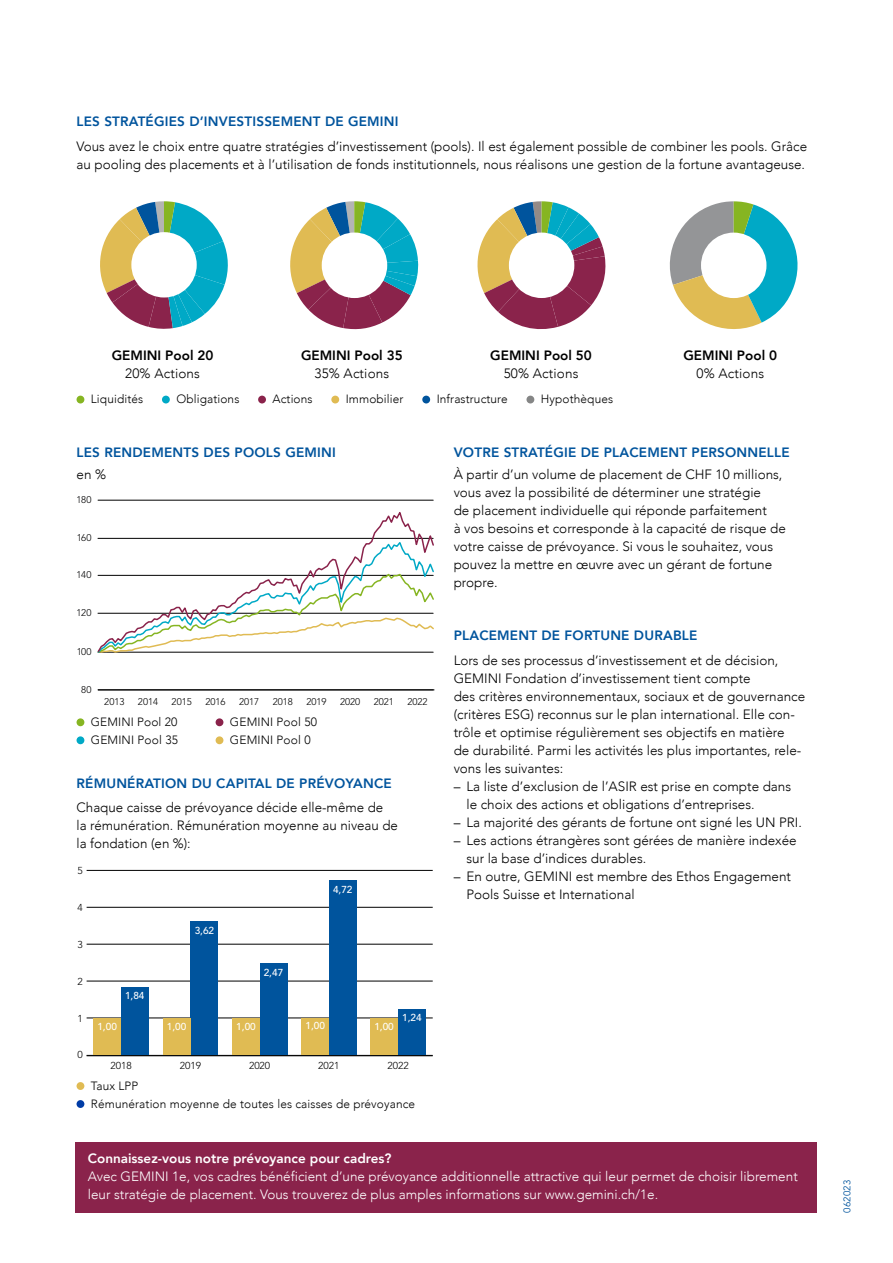
<style>
.page{position:relative;width:893px;height:1263px;background:#fff}
.page>*{position:absolute;margin:0;border:0;box-sizing:border-box;transform-origin:0 0}
._02_LT_light{font:300 13.5px/18px "Avenir";color:#000}
.Grundtext_9_5{font:300 13.5px/18px "Avenir";color:#000}
._02_LT_light-2{font:300 13.5px/18px "Avenir";color:#fff}
._03_UT_1{font:800 13.5px "Avenir";letter-spacing:.015em;color:#00549d}
._04_LT_Tab_links{font:800 13.5px "Avenir";color:#000}
._02_LT_light-3{font:800 13.5px "Avenir";color:#fff}
._04_LT_Tab_links-2{font:300 13.5px "Avenir";letter-spacing:.01em;color:#000}
._04_LT_Tab_links-3{font:300 12px/18px "Avenir";letter-spacing:.01em;color:#000}
.t1{font:300 10.05px/14px "Avenir";color:#000}
.t2{font:500 10.05px "Avenir";color:#fff}
.t3{font:300 9.75px "Avenir";color:#020202}
.t4{font:300 9.75px "Avenir";letter-spacing:.03em;color:#020203}
._02_LT_light-4{font:9.75px "Avenir LT Pro";letter-spacing:.005em;color:#00549d}
</style>
<div class="page">
<hr style="left:87px;top:1055px;width:346px;height:1px;background:#000">
<hr style="left:87px;top:1018px;width:346px;height:1px;background:#000">
<hr style="left:87px;top:981px;width:346px;height:1px;background:#000">
<hr style="left:87px;top:944px;width:346px;height:1px;background:#000">
<hr style="left:87px;top:907px;width:346px;height:1px;background:#000">
<hr style="left:87px;top:870px;width:346px;height:1px;background:#000">
<div style="left:121px;top:987px;width:28px;height:68px;background:#00549d"></div>
<div style="left:190px;top:921px;width:28px;height:134px;background:#00549d"></div>
<div style="left:260px;top:964px;width:27px;height:91px;background:#00549d"></div>
<div style="left:329px;top:881px;width:28px;height:174px;background:#00549d"></div>
<div style="left:398px;top:1009px;width:28px;height:46px;background:#00549d"></div>
<div style="left:94px;top:1018px;width:27px;height:37px;background:#e0bb53"></div>
<div style="left:163px;top:1018px;width:27px;height:37px;background:#e0bb53"></div>
<div style="left:232px;top:1018px;width:28px;height:37px;background:#e0bb53"></div>
<div style="left:301px;top:1018px;width:28px;height:37px;background:#e0bb53"></div>
<div style="left:370px;top:1018px;width:28px;height:37px;background:#e0bb53"></div>
<div style="left:77px;top:1082px;width:7px;height:8px;background:#e0bb53;border-radius:50%"></div>
<div style="left:77px;top:1100px;width:7px;height:8px;background:#003ca6;border-radius:50%"></div>
<svg style="left:100px;top:201px;width:128px;height:128px"></svg>
<div style="left:131px;top:232px;width:66px;height:65px;background:#fff;border-radius:50%"></div>
<svg style="left:290px;top:201px;width:128px;height:128px"></svg>
<div style="left:322px;top:233px;width:65px;height:65px;background:#fff;border-radius:50%"></div>
<svg style="left:477px;top:201px;width:128px;height:128px"></svg>
<div style="left:509px;top:233px;width:65px;height:65px;background:#fff;border-radius:50%"></div>
<svg style="left:670px;top:201px;width:127px;height:128px"></svg>
<div style="left:701px;top:233px;width:65px;height:65px;background:#fff;border-radius:50%"></div>
<div style="left:75px;top:1142px;width:741px;height:71px;background:#8a234b"></div>
<hr style="left:98px;top:690px;width:336px;height:1px;background:#000">
<hr style="left:98px;top:500px;width:335px;height:1px;background:#000">
<svg style="left:97px;top:512px;width:337px;height:141px"></svg>
<div style="left:77px;top:718px;width:7px;height:8px;background:#86b522;border-radius:50%"></div>
<div style="left:77px;top:736px;width:7px;height:8px;background:#00a9c6;border-radius:50%"></div>
<div style="left:216px;top:718px;width:7px;height:8px;background:#8a234b;border-radius:50%"></div>
<div style="left:216px;top:736px;width:7px;height:8px;background:#e0bb53;border-radius:50%"></div>
<div style="left:77px;top:396px;width:7px;height:7px;background:#86b522;border-radius:50%"></div>
<div style="left:162px;top:396px;width:8px;height:7px;background:#00a9c6;border-radius:50%"></div>
<div style="left:258px;top:396px;width:8px;height:7px;background:#8a234b;border-radius:50%"></div>
<div style="left:331px;top:396px;width:8px;height:7px;background:#e0bb53;border-radius:50%"></div>
<div style="left:422px;top:396px;width:8px;height:7px;background:#00549d;border-radius:50%"></div>
<div style="left:526px;top:396px;width:8px;height:7px;background:#858686;border-radius:50%"></div>
<p class="_03_UT_1" style="left:77px;top:111px;width:324px">LES STRATÉGIES D’INVESTISSEMENT DE GEMINI</p>
<p class="Grundtext_9_5" style="left:77px;top:137px;width:732px">Vous avez le choix entre quatre stratégies d’investissement (pools). Il est également possible de combiner les pools. Grâce au pooling des placements et à l’utilisation de fonds institutionnels, nous réalisons une gestion de la fortune avantageuse.</p>
<p class="_04_LT_Tab_links" style="left:112px;top:345px;width:103px">GEMINI Pool 20</p>
<p class="_04_LT_Tab_links-2" style="left:125px;top:366px;width:76px">20% Actions</p>
<p class="_04_LT_Tab_links" style="left:301px;top:345px;width:103px">GEMINI Pool 35</p>
<p class="_04_LT_Tab_links-2" style="left:315px;top:366px;width:76px">35% Actions</p>
<p class="_04_LT_Tab_links" style="left:490px;top:345px;width:103px">GEMINI Pool 50</p>
<p class="_04_LT_Tab_links-2" style="left:504px;top:366px;width:76px">50% Actions</p>
<p class="_04_LT_Tab_links" style="left:683px;top:345px;width:95px">GEMINI Pool 0</p>
<p class="_04_LT_Tab_links-2" style="left:697px;top:366px;width:69px">0% Actions</p>
<p class="_04_LT_Tab_links-3" style="left:91px;top:390px;width:54px">Liquidités</p>
<p class="_04_LT_Tab_links-3" style="left:176px;top:390px;width:65px">Obligations</p>
<p class="_04_LT_Tab_links-3" style="left:272px;top:390px;width:42px">Actions</p>
<p class="_04_LT_Tab_links-3" style="left:346px;top:390px;width:59px">Immobilier</p>
<p class="_04_LT_Tab_links-3" style="left:437px;top:390px;width:73px">Infrastructure</p>
<p class="_04_LT_Tab_links-3" style="left:541px;top:390px;width:74px">Hypothèques</p>
<p class="_03_UT_1" style="left:454px;top:441px;width:337px">VOTRE STRATÉGIE DE PLACEMENT PERSONNELLE</p>
<p class="Grundtext_9_5" style="left:454px;top:465px;width:330px">À partir d’un volume de placement de CHF 10 millions, vous avez la possibilité de déterminer une stratégie<br>de placement individuelle qui réponde parfaitement</p>
<p class="Grundtext_9_5" style="left:454px;top:519px;width:334px">à vos besoins et corresponde à la capacité de risque de</p>
<p class="Grundtext_9_5" style="left:454px;top:537px;width:321px">votre caisse de prévoyance. Si vous le souhaitez, vous</p>
<p class="Grundtext_9_5" style="left:454px;top:555px;width:320px">pouvez la mettre en œuvre avec un gérant de fortune</p>
<p class="Grundtext_9_5" style="left:454px;top:573px;width:46px">propre.</p>
<p class="_03_UT_1" style="left:77px;top:441px;width:261px">LES RENDEMENTS DES POOLS GEMINI</p>
<p class="_02_LT_light" style="left:77px;top:465px;width:31px">en %</p>
<p class="t4" style="left:77px;top:494px;width:16px">180</p>
<p class="t4" style="left:77px;top:532px;width:16px">160</p>
<p class="t4" style="left:77px;top:569px;width:16px">140</p>
<p class="t4" style="left:77px;top:607px;width:16px">120</p>
<p class="t4" style="left:77px;top:646px;width:16px">100</p>
<p class="t4" style="left:81px;top:684px;width:12px">80</p>
<p class="t3" style="left:104px;top:696px;width:22px">2013</p>
<p class="t3" style="left:138px;top:696px;width:22px">2014</p>
<p class="t3" style="left:172px;top:696px;width:22px">2015</p>
<p class="t3" style="left:205px;top:696px;width:22px">2016</p>
<p class="t3" style="left:239px;top:696px;width:22px">2017</p>
<p class="t3" style="left:273px;top:696px;width:22px">2018</p>
<p class="t3" style="left:306px;top:696px;width:22px">2019</p>
<p class="t3" style="left:340px;top:696px;width:22px">2020</p>
<p class="t3" style="left:374px;top:696px;width:22px">2021</p>
<p class="t3" style="left:407px;top:696px;width:22px">2022</p>
<p class="_04_LT_Tab_links-3" style="left:91px;top:713px;width:89px">GEMINI Pool 20<br>GEMINI Pool 35</p>
<p class="_04_LT_Tab_links-3" style="left:230px;top:713px;width:88px">GEMINI Pool 50<br>GEMINI Pool 0</p>
<p class="_03_UT_1" style="left:454px;top:625px;width:245px">PLACEMENT DE FORTUNE DURABLE</p>
<p class="_02_LT_light" style="left:454px;top:651px;width:353px">Lors de ses processus d’investissement et de décision, GEMINI Fondation d’investissement tient compte<br>des critères environnementaux, sociaux et de gouvernance (critères ESG) reconnus sur le plan international. Elle con&shy;trôle et optimise régulièrement ses objectifs en matière<br>de durabilité. Parmi les activités les plus importantes, rele&shy;vons les suivantes:</p>
<p class="_02_LT_light" style="left:466px;top:777px;width:326px;text-indent:-13px">– La liste d’exclusion de l’ASIR est prise en compte dans le choix des actions et obligations d’entreprises.</p>
<p class="_02_LT_light" style="left:454px;top:813px;width:350px">– La majorité des gérants de fortune ont signé les UN PRI.</p>
<p class="_02_LT_light" style="left:454px;top:831px;width:344px">– Les actions étrangères sont gérées de manière indexée</p>
<p class="_02_LT_light" style="left:466px;top:849px;width:181px">sur la base d’indices durables.</p>
<p class="_02_LT_light" style="left:454px;top:867px;width:339px">– En outre, GEMINI est membre des Ethos Engagement</p>
<p class="_02_LT_light" style="left:466px;top:885px;width:170px">Pools Suisse et International</p>
<p class="_03_UT_1" style="left:77px;top:773px;width:317px">RÉMUNÉRATION DU CAPITAL DE PRÉVOYANCE</p>
<p class="_02_LT_light" style="left:77px;top:799px;width:323px">Chaque caisse de prévoyance décide elle-même de<br>la rémunération. Rémunération moyenne au niveau de la fondation (en %):</p>
<p class="t1" style="left:77px;top:864px;width:7px">5</p>
<p class="t2" style="left:333px;top:880px;width:21px">4,72</p>
<p class="t1" style="left:77px;top:901px;width:7px">4</p>
<p class="t1" style="left:77px;top:938px;width:7px">3</p>
<p class="t1" style="left:77px;top:975px;width:7px">2</p>
<p class="t1" style="left:77px;top:1011px;width:7px">1</p>
<p class="t1" style="left:77px;top:1048px;width:7px">0</p>
<p class="t2" style="left:97px;top:1018px;width:21px">1,00</p>
<p class="t2" style="left:125px;top:987px;width:21px">1,84</p>
<p class="t2" style="left:195px;top:921px;width:21px">3,62</p>
<p class="t2" style="left:167px;top:1018px;width:21px">1,00</p>
<p class="t2" style="left:264px;top:964px;width:21px">2,47</p>
<p class="t2" style="left:236px;top:1017px;width:21px">1,00</p>
<p class="t2" style="left:305px;top:1017px;width:21px">1,00</p>
<p class="t2" style="left:374px;top:1018px;width:21px">1,00</p>
<p class="t2" style="left:402px;top:1008px;width:21px">1,24</p>
<p class="t1" style="left:111px;top:1059px;width:23px">2018</p>
<p class="t1" style="left:180px;top:1059px;width:23px">2019</p>
<p class="t1" style="left:249px;top:1059px;width:23px">2020</p>
<p class="t1" style="left:318px;top:1059px;width:23px">2021</p>
<p class="t1" style="left:387px;top:1059px;width:23px">2022</p>
<p class="_04_LT_Tab_links-3" style="left:91px;top:1077px;width:49px">Taux LPP</p>
<p class="_04_LT_Tab_links-3" style="left:91px;top:1095px;width:326px">Rémunération moyenne de toutes les caisses de prévoyance</p>
<p class="t1" style="left:98px;top:1081px;width:218px">BVG-Zins<br>durchschnittliche Verzinsung aller Vorsorgewerke</p>
<p class="_02_LT_light-3" style="left:88px;top:1148px;width:305px">Connaissez-vous notre prévoyance pour cadres?</p>
<p class="_02_LT_light-2" style="left:88px;top:1168px;width:711px">Avec GEMINI 1e, vos cadres bénéficient d’une prévoyance additionnelle attractive qui leur permet de choisir librement leur stratégie de placement. Vous trouverez de plus amples informations sur www.gemini.ch/1e.</p>
<p class="_02_LT_light-4" style="left:841px;top:1213px;width:34px;rotate:-90deg">062023</p>
</div>
